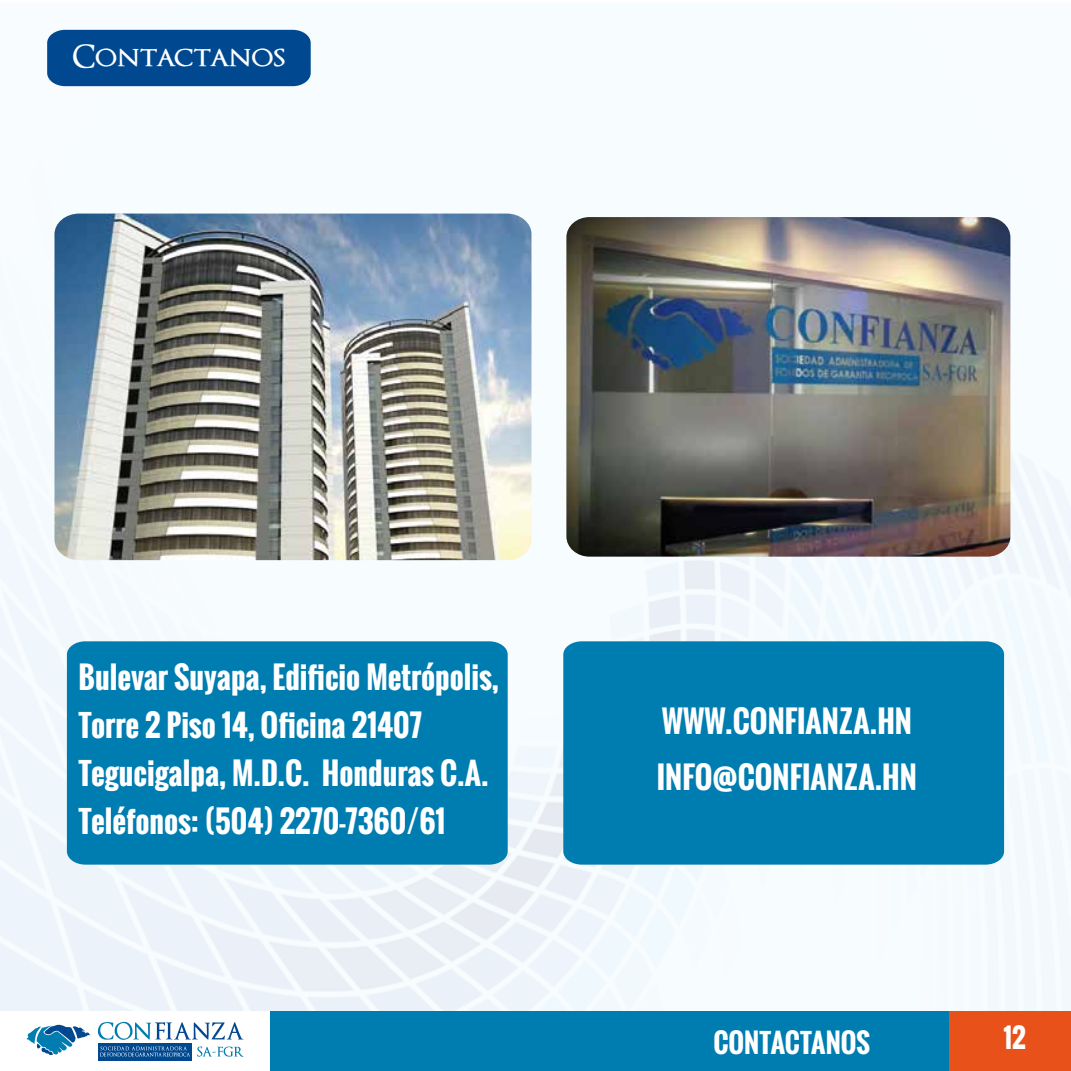
<style>
.page{position:relative;width:1071px;height:1071px;background:#fff}
.page>*{position:absolute;margin:0;border:0;box-sizing:border-box;transform-origin:0 0}
.t1{font:600 31.5px "Optimus Princeps";color:#fff}
.t2{font:700 29.75px/47.9px "Oswald";color:#fff}
.t3{font:700 26.43px "Oswald";color:#fff}
</style>
<div class="page">
<div style="left:47px;top:30px;width:264px;height:56px;background:#004990"></div>
<div style="left:98px;top:1043px;width:94px;height:17px;background:#004990"></div>
<svg style="left:98px;top:1022px;width:145px;height:18px"></svg>
<svg style="left:197px;top:1047px;width:47px;height:10px"></svg>
<svg style="left:100px;top:1046px;width:90px;height:11px"></svg>
<svg style="left:27px;top:1024px;width:64px;height:31px"></svg>
<div style="left:270px;top:1011px;width:801px;height:60px;background:#007db0"></div>
<div style="left:950px;top:1011px;width:121px;height:60px;background:#e8511a"></div>
<img style="left:55px;top:214px;width:477px;height:346px">
<img style="left:566px;top:217px;width:444px;height:340px">
<div style="left:67px;top:641px;width:441px;height:224px;background:#007db0"></div>
<div style="left:563px;top:641px;width:441px;height:224px;background:#007db0"></div>
<p class="t1" style="left:72px;top:40px;width:215px">Contactanos</p>
<p class="t2" style="left:79px;top:653px;width:422px">Bulevar Suyapa, Edificio Metrópolis, Torre 2 Piso 14, Oficina 21407<br>Tegucigalpa, M.D.C. Honduras C.A.<br>Teléfonos: (504) 2270-7360/61</p>
<p class="t2" style="left:657px;top:693px;width:262px;line-height:56.7px">WWW.CONFIANZA.HN<br>INFO@CONFIANZA.HN</p>
<p class="t3" style="left:713px;top:1023px;width:158px">CONTACTANOS</p>
<p class="t3" style="left:1003px;top:1018px;width:24px">12</p>
</div>
